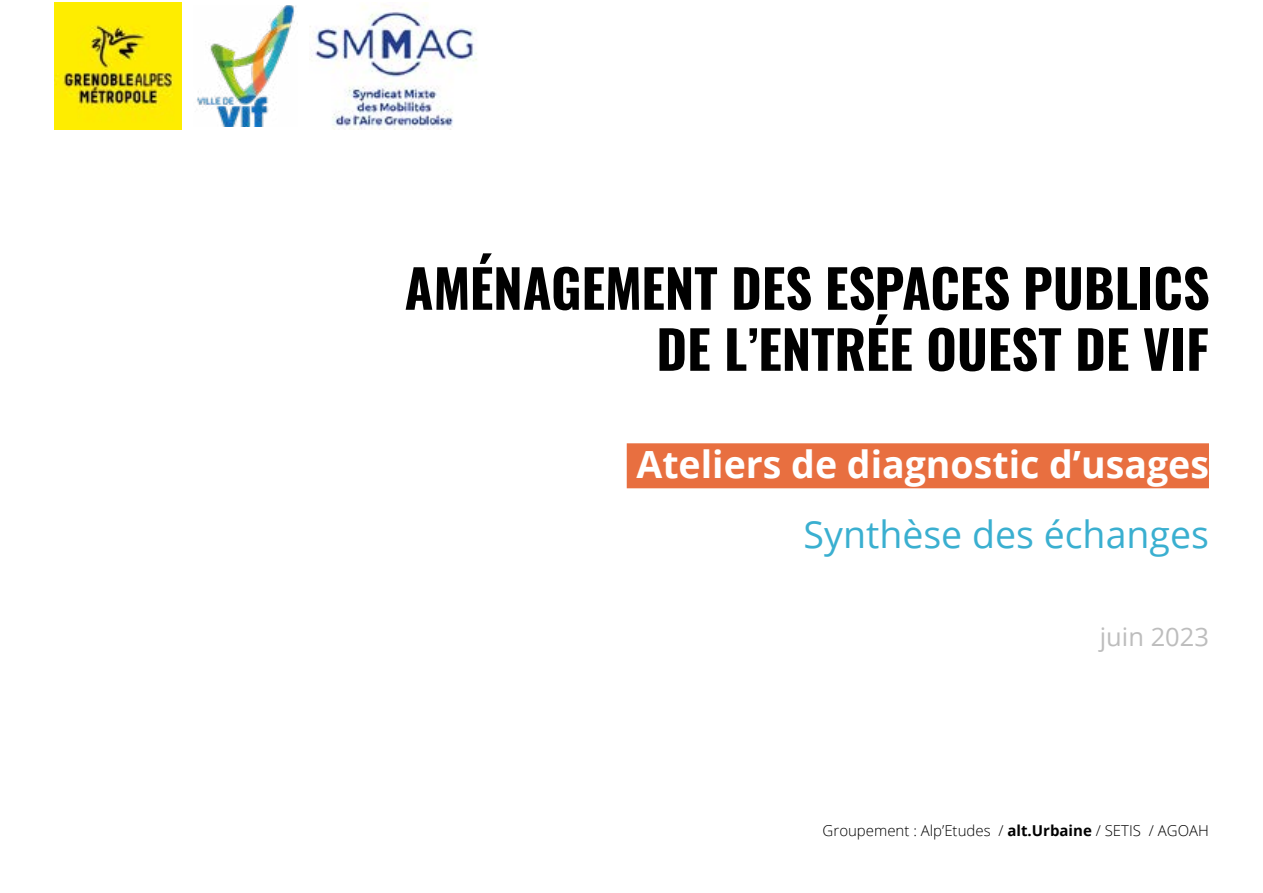
<style>
.page{position:relative;width:1263px;height:893px;background:#fff}
.page>*{position:absolute;margin:0;border:0;box-sizing:border-box;transform-origin:0 0}
.t1{font:52.5px/61.1px "Oswald";color:#000;text-align:right}
.t2{font:700 37.5px "Open Sans";color:#fff}
.t3{font:37.5px "Open Sans";color:#3aafd0}
.t4{font:25.5px "Open Sans";color:#bdbdbd}
.t5{font:300 15px "Open Sans";color:#000}
.s1{font-weight:700}
</style>
<div class="page">
<div style="left:627px;top:443px;width:582px;height:45px;background:#e86f40"></div>
<img style="left:54px;top:2px;width:128px;height:128px">
<img style="left:197px;top:5px;width:101px;height:121px">
<img style="left:310px;top:2px;width:167px;height:128px">
<p class="t1" style="left:404px;top:253px;width:807px">AMÉNAGEMENT DES ESPACES PUBLICS<br>DE L’ENTRÉE OUEST DE VIF</p>
<p class="t2" style="left:636px;top:438px;width:574px">Ateliers de diagnostic d’usages</p>
<p class="t3" style="left:803px;top:509px;width:407px">Synthèse des échanges</p>
<p class="t4" style="left:1100px;top:619px;width:111px">juin 2023</p>
<p class="t5" style="left:823px;top:820px;width:388px">Groupement : Alp’Etudes / <span class="s1">alt.Urbaine</span> / SETIS / AGOAH</p>
</div>
